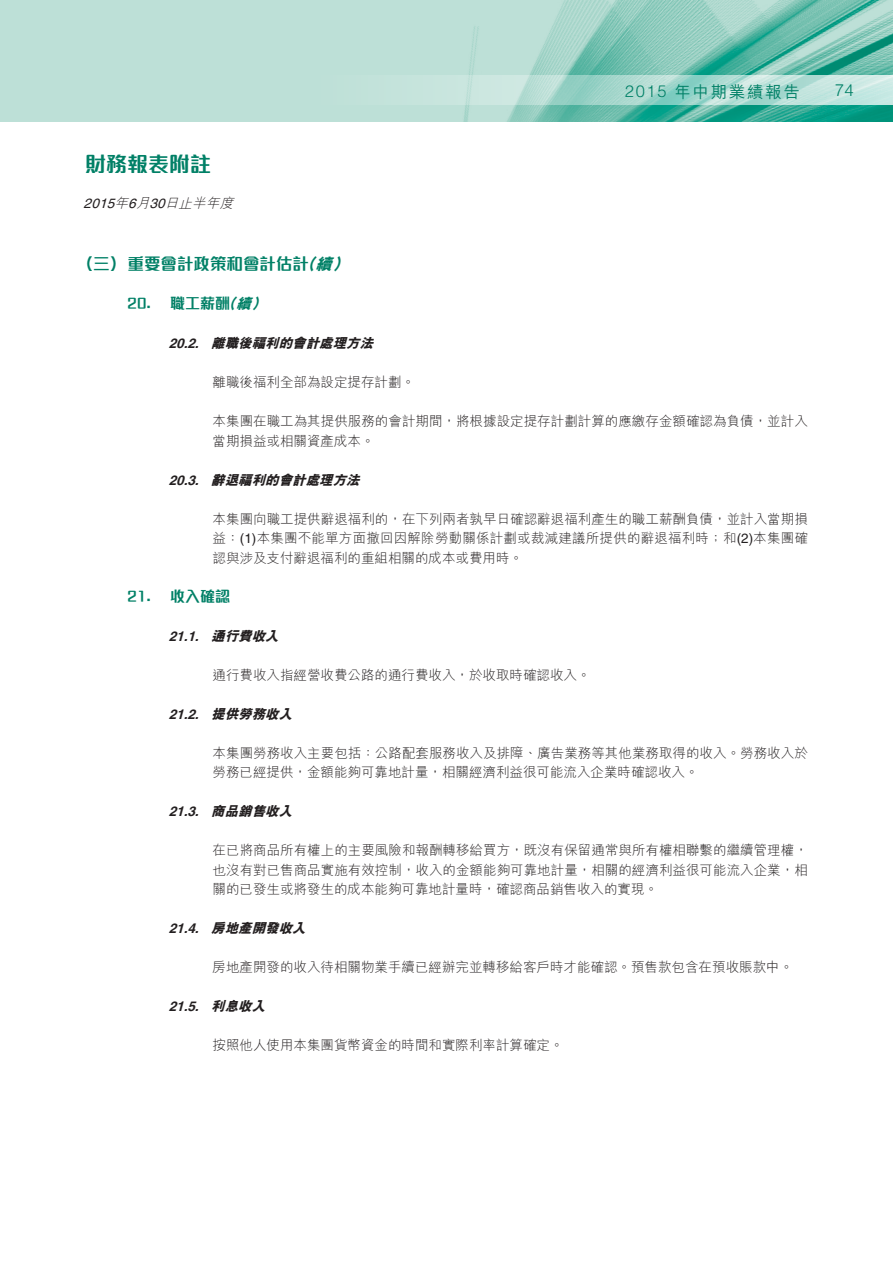
<style>
.page{position:relative;width:893px;height:1263px;background:#fff}
.page>*{position:absolute;margin:0;border:0;box-sizing:border-box;transform-origin:0 0}
.t1{font:700 21px "M Finance HK";color:#008066}
.t2{font:300 16.65px "Helvetica LT Std";color:#008066}
.t3{font:700 16.5px "M Finance HK";color:#008066}
.t4{font:500 16.5px "M Hei HK";letter-spacing:.1em;color:#008066}
.t5{font:300 16.5px "Helvetica LT Std";color:#008066}
.t6{font:italic 800 16.5px "M Hei HK";color:#008066}
.t7{font:700 15px "M Finance HK";color:#008066}
.t8{font:italic 800 15px "M Hei HK";color:#008066}
.t9{font:300 13.5px/19.5px "M Hei HK";color:#231f20}
.t10{font:italic 800 13.5px "M Hei HK";color:#231f20}
.t11{font:italic 700 13.5px "Helvetica LT Std";color:#231f20}
.t12{font:italic 300 13.5px "M Hei HK";color:#231f20}
.t13{font:italic 13.5px "Helvetica LT Std";color:#231f20}
.s1{font-family:"Helvetica LT Std";font-weight:400}
.s2{font-family:"M Hei HK";font-weight:800;font-style:italic}
</style>
<div class="page">
<img style="left:0;top:0;width:893px;height:121px">
<svg style="left:314px;top:75px;width:579px;height:30px;background:#b7dfd6"></svg>
<h1 class="t1" style="left:85px;top:153px;width:127px">財務報表附註</h1>
<p class="t12" style="left:165px;top:196px;width:73px">日止半年度</p>
<p class="t12" style="left:114px;top:196px;width:19px">年</p>
<p class="t12" style="left:128px;top:196px;width:26px">月<span class="s1">6</span></p>
<p class="t13" style="left:84px;top:195px;width:36px">2015</p>
<p class="t13" style="left:150px;top:195px;width:21px">30</p>
<p class="t6" style="left:299px;top:255px;width:22px">（</p>
<p class="t6" style="left:332px;top:255px;width:22px">(</p>
<p class="t3" style="left:77px;top:255px;width:261px">（三）重要會計政策和會計估計<span class="s2">續</span></p>
<p class="t7" style="left:128px;top:296px;width:25px">20.</p>
<p class="t8" style="left:221px;top:296px;width:20px">（</p>
<p class="t8" style="left:251px;top:296px;width:20px">(</p>
<p class="t7" style="left:170px;top:296px;width:86px">職工薪酬<span class="s2">續</span></p>
<p class="t11" style="left:169px;top:335px;width:36px">20.2.</p>
<p class="t10" style="left:211px;top:336px;width:167px">離職後福利的會計處理方法</p>
<p class="t5" style="left:625px;top:81px;width:43px">2015</p>
<p class="t4" style="left:674px;top:80px;width:127px">年中期業績報告</p>
<p class="t7" style="left:128px;top:588px;width:25px">21.</p>
<p class="t11" style="left:169px;top:472px;width:36px">20.3.</p>
<p class="t9" style="left:213px;top:372px;width:204px">離職後福利全部為設定提存計劃。</p>
<p class="t9" style="left:213px;top:411px;width:597px">本集團在職工為其提供服務的會計期間，將根據設定提存計劃計算的應繳存金額確認為負債，並計入當期損益或相關資產成本。</p>
<p class="t10" style="left:211px;top:473px;width:154px">辭退福利的會計處理方法</p>
<p class="t9" style="left:213px;top:509px;width:597px;text-align:justify">本集團向職工提供辭退福利的，在下列兩者孰早日確認辭退福利產生的職工薪酬負債，並計入當期損益： <span class="s1">)1(</span> 本集團不能單方面撤回因解除勞動關係計劃或裁減建議所提供的辭退福利時；和 <span class="s1">)2(</span> 本集團確認與涉及支付辭退福利的重組相關的成本或費用時。</p>
<p class="t7" style="left:170px;top:588px;width:61px">收入確認</p>
<p class="t11" style="left:169px;top:628px;width:36px">21.1.</p>
<p class="t11" style="left:169px;top:706px;width:36px">21.2.</p>
<p class="t11" style="left:169px;top:803px;width:36px">21.3.</p>
<p class="t11" style="left:169px;top:920px;width:36px">21.4.</p>
<p class="t11" style="left:169px;top:998px;width:36px">21.5.</p>
<p class="t10" style="left:211px;top:629px;width:73px">通行費收入</p>
<p class="t9" style="left:213px;top:665px;width:379px">通行費收入指經營收費公路的通行費收入，於收取時確認收入。</p>
<p class="t10" style="left:211px;top:707px;width:86px">提供勞務收入</p>
<p class="t9" style="left:213px;top:743px;width:597px">本集團勞務收入主要包括：公路配套服務收入及排障、廣告業務等其他業務取得的收入。勞務收入於勞務已經提供，金額能夠可靠地計量，相關經濟利益很可能流入企業時確認收入。</p>
<p class="t10" style="left:211px;top:804px;width:86px">商品銷售收入</p>
<p class="t9" style="left:213px;top:840px;width:597px;text-align:justify">在已將商品所有權上的主要風險和報酬轉移給買方，既沒有保留通常與所有權相聯繫的繼續管理權，也沒有對已售商品實施有效控制，收入的金額能夠可靠地計量，相關的經濟利益很可能流入企業，相關的已發生或將發生的成本能夠可靠地計量時，確認商品銷售收入的實現。</p>
<p class="t10" style="left:211px;top:921px;width:100px">房地產開發收入</p>
<p class="t9" style="left:213px;top:957px;width:582px">房地產開發的收入待相關物業手續已經辦完並轉移給客戶時才能確認。預售款包含在預收賬款中。</p>
<p class="t10" style="left:211px;top:999px;width:59px">利息收入</p>
<p class="t9" style="left:213px;top:1035px;width:352px">按照他人使用本集團貨幣資金的時間和實際利率計算確定。</p>
<p class="t2" style="left:835px;top:79px;width:20px">74</p>
</div>
